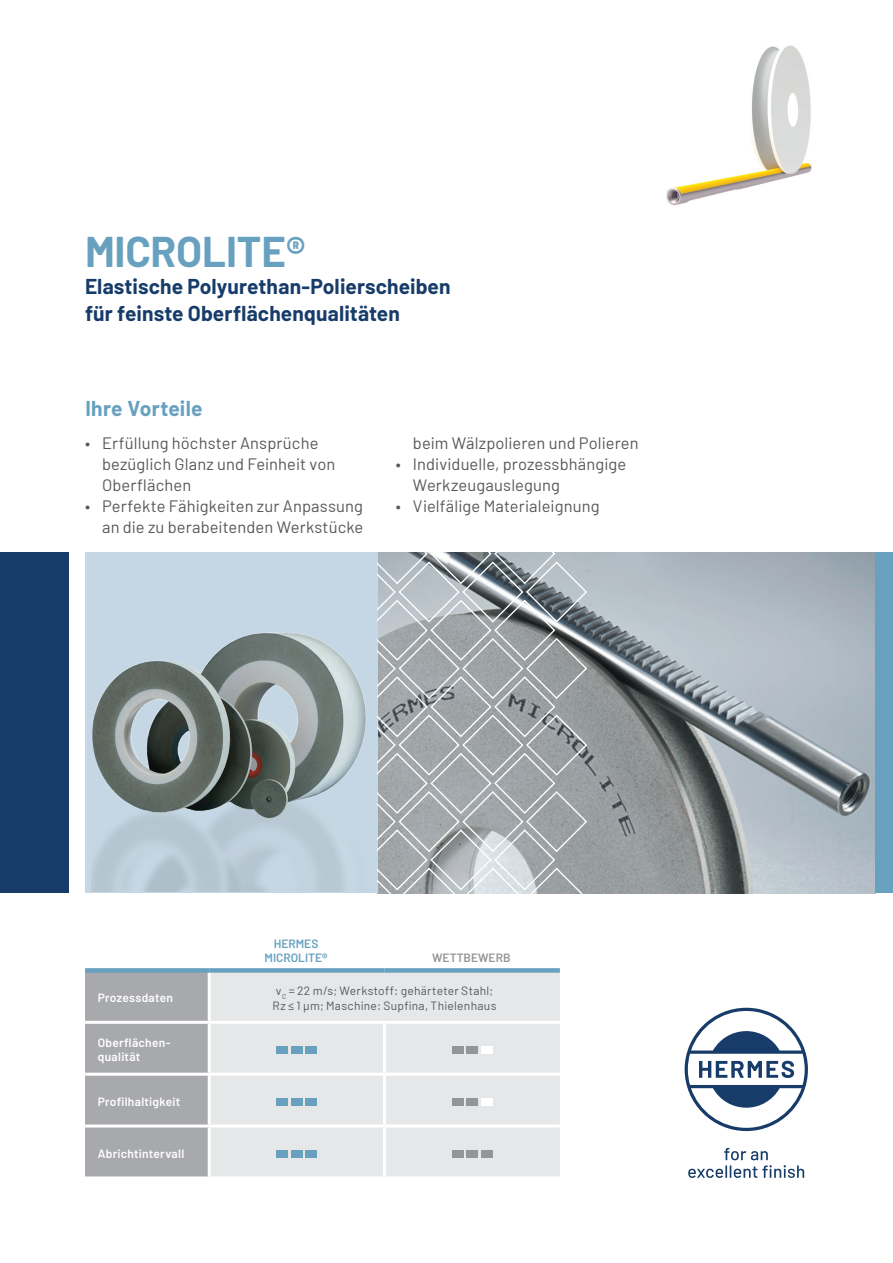
<style>
.page{position:relative;width:893px;height:1263px;background:#fff}
.page>*{position:absolute;margin:0;border:0;box-sizing:border-box;transform-origin:0 0}
.Headline_1{font:700 42px "Barlow";letter-spacing:-.005em;color:#67a1bf}
.Subheadline_1{font:700 21px "Barlow";letter-spacing:.005em;color:#173c6a}
.Headline_Vorteile{font:700 21px "Barlow";letter-spacing:.015em;color:#67a1bf}
.t1{font:16.5px/21px "Barlow";letter-spacing:.005em;color:#57585a}
.Tabelle_Copy_zentrie{font:12px "Barlow";letter-spacing:.025em;color:#57585a}
.Tabelle_Copy_semibol{font:600 12px/14.4px "Barlow";letter-spacing:.02em;color:#fff}
.Tabelle_Headline{font:600 12px/14.4px "Barlow";color:#67a1bf;text-align:center}
.Tabelle_Headline-2{font:600 12px "Barlow";color:#939598}
.s1{font-weight:700}
</style>
<div class="page">
<svg style="left:688px;top:1148px;width:116px;height:30px"></svg>
<svg style="left:685px;top:1008px;width:123px;height:123px"></svg>
<img style="left:588px;top:553px;width:288px;height:340px">
<div style="left:85px;top:553px;width:293px;height:340px;background:#c5d7e5"></div>
<div style="left:0;top:553px;width:68px;height:340px;background:#173c6a"></div>
<div style="left:876px;top:553px;width:17px;height:340px;background:#67a1bf"></div>
<div style="left:85px;top:973px;width:123px;height:203px;background:#a8a9ad"></div>
<div style="left:211px;top:973px;width:349px;height:203px;background:#e6e7e9"></div>
<hr style="left:85px;top:1021px;width:124px;height:3px;background:#fff">
<hr style="left:209px;top:1021px;width:175px;height:3px;background:#fff">
<hr style="left:384px;top:1021px;width:176px;height:3px;background:#fff">
<hr style="left:383px;top:1024px;width:3px;height:49px;background:#fff">
<hr style="left:85px;top:1073px;width:124px;height:3px;background:#fff">
<hr style="left:209px;top:1073px;width:175px;height:3px;background:#fff">
<hr style="left:384px;top:1073px;width:176px;height:3px;background:#fff">
<hr style="left:383px;top:1076px;width:3px;height:48px;background:#fff">
<hr style="left:85px;top:1124px;width:124px;height:3px;background:#fff">
<hr style="left:209px;top:1124px;width:175px;height:3px;background:#fff">
<hr style="left:384px;top:1124px;width:176px;height:3px;background:#fff">
<hr style="left:383px;top:1127px;width:3px;height:49px;background:#fff">
<div style="left:85px;top:968px;width:124px;height:5px;background:#67a1bf"></div>
<div style="left:209px;top:968px;width:175px;height:5px;background:#67a1bf"></div>
<div style="left:384px;top:968px;width:176px;height:5px;background:#67a1bf"></div>
<div style="left:277px;top:1046px;width:11px;height:8px;background:#67a1bf"></div>
<div style="left:291px;top:1046px;width:11px;height:8px;background:#67a1bf"></div>
<div style="left:306px;top:1046px;width:11px;height:8px;background:#67a1bf"></div>
<div style="left:452px;top:1046px;width:11px;height:8px;background:#939598"></div>
<div style="left:467px;top:1046px;width:11px;height:8px;background:#939598"></div>
<div style="left:481px;top:1046px;width:11px;height:8px;background:#fff"></div>
<div style="left:277px;top:1098px;width:11px;height:8px;background:#67a1bf"></div>
<div style="left:291px;top:1098px;width:11px;height:8px;background:#67a1bf"></div>
<div style="left:306px;top:1098px;width:11px;height:8px;background:#67a1bf"></div>
<div style="left:452px;top:1098px;width:11px;height:8px;background:#939598"></div>
<div style="left:467px;top:1098px;width:11px;height:8px;background:#939598"></div>
<div style="left:481px;top:1098px;width:11px;height:8px;background:#fff"></div>
<div style="left:277px;top:1150px;width:11px;height:8px;background:#67a1bf"></div>
<div style="left:291px;top:1150px;width:11px;height:8px;background:#67a1bf"></div>
<div style="left:306px;top:1150px;width:11px;height:8px;background:#67a1bf"></div>
<div style="left:452px;top:1150px;width:11px;height:8px;background:#939598"></div>
<div style="left:467px;top:1150px;width:11px;height:8px;background:#939598"></div>
<div style="left:481px;top:1150px;width:11px;height:8px;background:#939598"></div>
<img style="left:91px;top:632px;width:275px;height:260px">
<img style="left:666px;top:45px;width:146px;height:161px">
<svg style="left:378px;top:553px;width:210px;height:340px;background:#a5aaad"></svg>
<p class="Headline_1" style="left:85px;top:226px;width:222px">MICROLITE®</p>
<p class="Subheadline_1" style="left:85px;top:274px;width:367px">Elastische Polyurethan-Polierscheiben</p>
<p class="Subheadline_1" style="left:85px;top:301px;width:316px">für feinste Oberflächenqualitäten</p>
<p class="Headline_Vorteile" style="left:85px;top:395px;width:119px">Ihre Vorteile</p>
<p class="t1" style="left:102px;top:432px;width:235px;text-indent:-17px">• Erfüllung höchster Ansprüche bezüglich Glanz und Feinheit von<br>Oberflächen</p>
<p class="t1" style="left:85px;top:495px;width:280px;text-align:right">• Perfekte Fähigkeiten zur Anpassung an die zu berabeitenden Werkstücke</p>
<p class="t1" style="left:413px;top:432px;width:227px">beim Wälzpolieren und Polieren</p>
<p class="t1" style="left:413px;top:453px;width:215px;text-indent:-17px">• Individuelle, prozessbhängige<br>Werkzeugauslegung</p>
<p class="t1" style="left:396px;top:495px;width:205px">• Vielfälige Materialeignung</p>
<p class="Tabelle_Headline" style="left:264px;top:936px;width:65px">HERMES<br>MICROLITE<span class="s1">®</span></p>
<p class="Tabelle_Headline-2" style="left:432px;top:950px;width:80px">WETTBEWERB</p>
<p class="Tabelle_Copy_semibol" style="left:98px;top:991px;width:77px">Prozessdaten</p>
<p class="Tabelle_Copy_zentrie" style="left:276px;top:983px;width:219px">v<sub>C</sub> = 22 m/s; Werkstoff: gehärteter Stahl;</p>
<p class="Tabelle_Copy_zentrie" style="left:273px;top:998px;width:225px">Rz ≤ 1 µm; Maschine: Supfina, Thielenhaus</p>
<p class="Tabelle_Copy_semibol" style="left:98px;top:1035px;width:74px">Oberflächen&shy;qualität</p>
<p class="Tabelle_Copy_semibol" style="left:98px;top:1094px;width:84px">Profilhaltigkeit</p>
<p class="Tabelle_Copy_semibol" style="left:98px;top:1146px;width:88px">Abrichtintervall</p>
</div>
